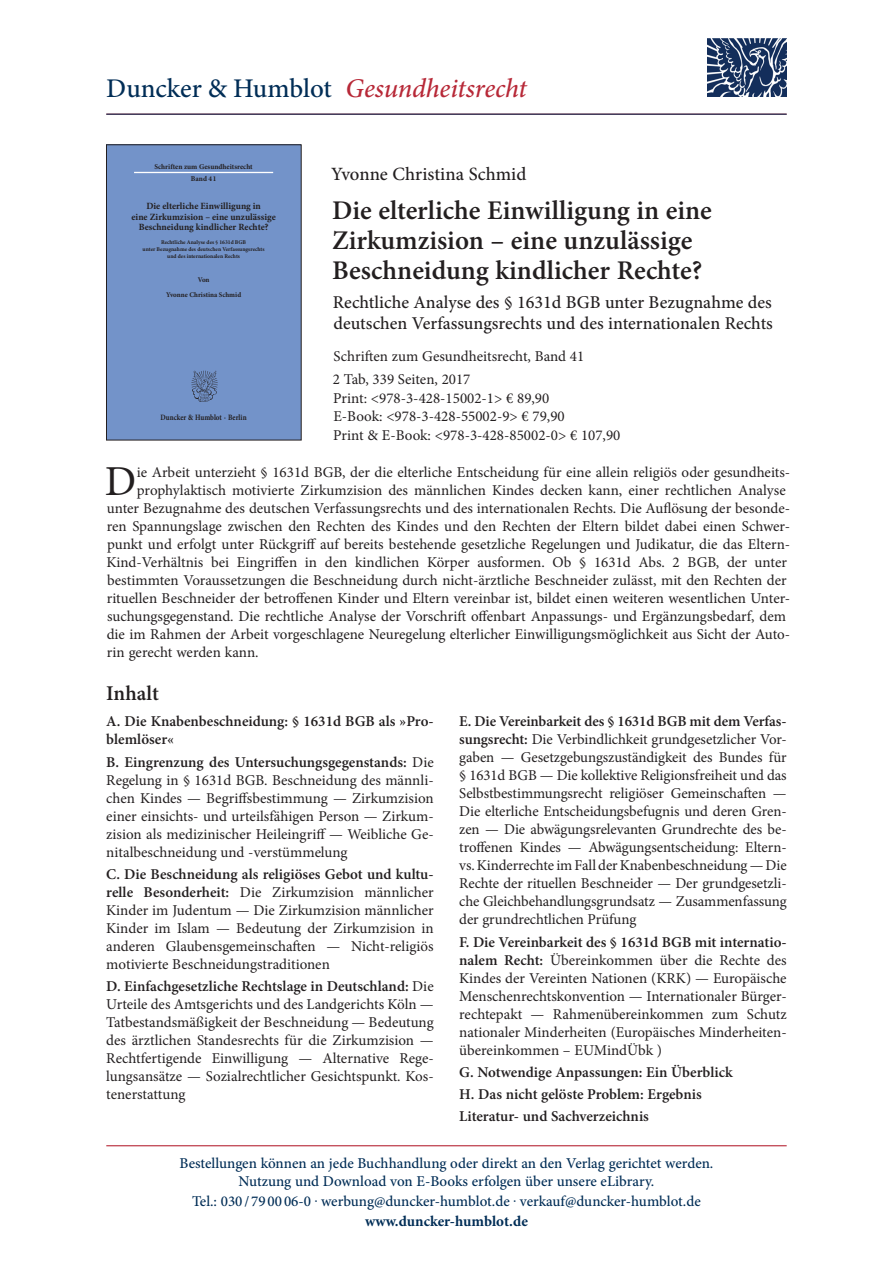
<style>
.page{position:relative;width:893px;height:1263px;background:#fff}
.page>*{position:absolute;margin:0;border:0;box-sizing:border-box;transform-origin:0 0}
.t1{font:42.75px "Minion Pro";color:#231f20}
.t2{font:600 27px/30px "Minion Pro";color:#231f20}
.t3{font:italic 500 27px "Minion Pro";letter-spacing:-.005em;color:#b72837}
.t4{font:600 21px "Minion Pro";color:#231f20}
.t5{font:500 18.75px "Minion Pro";color:#231f20}
.t6{font:500 18px/21px "Minion Pro";color:#231f20}
.t7{font:15px/18px "Minion Pro";color:#231f20;text-align:justify}
.t8{font:500 15px/18px "Minion Pro";color:#002d56;text-align:center}
.t9{font:600 15px/22.2px "Minion Pro";color:#231f20}
.t10{font:700 15px "Minion Pro";color:#002d56}
.t11{font:700 9.6px/10.8px "Minion Pro";color:#231f20;text-align:center}
.t12{font:700 8.1px "Minion Pro";letter-spacing:-.005em;color:#231f20;scale:.86 1}
.t13{font:700 7.35px/12px "Minion Pro";color:#231f20;text-align:center}
.t14{font:700 7.2px/14.5px "Minion Pro";color:#231f20;text-align:center}
.t15{font:700 5.7px/7.1px "Minion Pro";color:#231f20;text-align:center}
.s1{font-style:normal;color:#002d56}
.s2{font-weight:600}
</style>
<div class="page">
<hr style="left:106px;top:1145px;width:681px;height:1px;background:#b72837">
<div style="left:106px;top:145px;width:195px;height:295px;background:#7393c9"></div>
<hr style="left:134px;top:172px;width:139px;height:1px;background:#fff">
<img style="left:191px;top:370px;width:27px;height:32px">
<div style="left:106px;top:145px;width:195px;height:295px;border:1px solid #231f20"></div>
<img style="left:707px;top:38px;width:79px;height:59px">
<hr style="left:106px;top:114px;width:681px;height:1px;background:#002d56">
<h2 class="t3" style="left:106px;top:70px;width:422px"><span class="s1">Duncker &amp; Humblot</span> Gesundheitsrecht</h2>
<p class="t13" style="left:154px;top:160px;width:100px">Schriften zum Gesundheitsrecht<br>Band 41</p>
<p class="t11" style="left:131px;top:200px;width:146px">Die elterliche Einwilligung in<br>eine Zirkumzision – eine unzulässige<br>Beschneidung kindlicher Rechte?</p>
<p class="t15" style="left:143px;top:239px;width:124px">Rechtliche Analyse des § 1631d BGB<br>unter Bezugnahme des deutschen Verfassungsrechts und des internationalen Rechts</p>
<p class="t14" style="left:166px;top:272px;width:77px">Von<br>Yvonne Christina Schmid</p>
<p class="t12" style="left:161px;top:412px;width:102px">Duncker &amp; Humblot · Berlin</p>
<p class="t5" style="left:331px;top:162px;width:197px">Yvonne Christina Schmid</p>
<h2 class="t2" style="left:332px;top:195px;width:381px">Die elterliche Einwilligung in eine<br>Zirkumzision – eine unzulässige<br>Beschneidung kindlicher Rechte?</h2>
<p class="t6" style="left:333px;top:292px;width:441px">Rechtliche Analyse des § 1631d BGB unter Bezugnahme des deutschen Verfassungsrechts und des internationalen Rechts</p>
<p class="t7" style="left:333px;top:345px;width:253px;line-height:23px">Schriften zum Gesundheitsrecht, Band 41<br>2 Tab, 339 Seiten, 2017</p>
<p class="t7" style="left:333px;top:389px;width:289px;line-height:18.8px;text-align:left">Print: &lt;978-3-428-15002-1&gt; € 89,90<br>E-Book: &lt;978-3-428-55002-9&gt; € 79,90<br>Print &amp; E-Book: &lt;978-3-428-85002-0&gt; € 107,90</p>
<h1 class="t1" style="left:105px;top:452px;width:33px">D</h1>
<p class="t7" style="left:137px;top:463px;width:655px">ie Arbeit unterzieht § 1631d BGB, der die elterliche Entscheidung für eine allein religiös oder gesundheits-</p>
<p class="t7" style="left:137px;top:481px;width:650px">prophylaktisch motivierte Zirkumzision des männlichen Kindes decken kann, einer rechtlichen Analyse</p>
<p class="t7" style="left:107px;top:499px;width:685px">unter Bezugnahme des deutschen Verfassungsrechts und des internationalen Rechts. Die Auflösung der besonde-</p>
<p class="t7" style="left:107px;top:517px;width:685px">ren Spannungslage zwischen den Rechten des Kindes und den Rechten der Eltern bildet dabei einen Schwer-</p>
<p class="t7" style="left:107px;top:535px;width:685px">punkt und erfolgt unter Rückgriff auf bereits bestehende gesetzliche Regelungen und Judikatur, die das Eltern-</p>
<p class="t7" style="left:106px;top:553px;width:682px">Kind-Verhältnis bei Eingriffen in den kindlichen Körper ausformen. Ob § 1631d Abs. 2 BGB, der unter</p>
<p class="t7" style="left:107px;top:571px;width:681px">bestimmten Voraussetzungen die Beschneidung durch nicht-ärztliche Beschneider zulässt, mit den Rechten der</p>
<p class="t7" style="left:107px;top:589px;width:685px">rituellen Beschneider der betroffenen Kinder und Eltern vereinbar ist, bildet einen weiteren wesentlichen Unter-</p>
<p class="t7" style="left:107px;top:607px;width:680px">suchungsgegenstand. Die rechtliche Analyse der Vorschrift offenbart Anpassungs- und Ergänzungsbedarf, dem</p>
<p class="t7" style="left:107px;top:625px;width:685px">die im Rahmen der Arbeit vorgeschlagene Neuregelung elterlicher Einwilligungsmöglichkeit aus Sicht der Auto-</p>
<p class="t7" style="left:107px;top:643px;width:153px">rin gerecht werden kann.</p>
<h3 class="t4" style="left:106px;top:679px;width:54px">Inhalt</h3>
<p class="t9" style="left:106px;top:712px;width:329px;line-height:18px">A. Die Knabenbeschneidung: § 1631d BGB als »Pro&shy;blemlöser«</p>
<p class="t7" style="left:106px;top:753px;width:329px"><span class="s2">B. Eingrenzung des Untersuchungsgegenstands:</span> Die Regelung in § 1631d BGB. Beschneidung des männli&shy;chen Kindes — Begriffsbestimmung — Zirkumzision einer einsichts- und urteilsfähigen Person — Zirkum&shy;zision als medizinischer Heileingriff — Weibliche Ge&shy;nitalbeschneidung und -verstümmelung</p>
<p class="t7" style="left:106px;top:865px;width:329px"><span class="s2">C. Die Beschneidung als religiöses Gebot und kultu&shy;relle Besonderheit:</span> Die Zirkumzision männlicher Kinder im Judentum — Die Zirkumzision männlicher Kinder im Islam — Bedeutung der Zirkumzision in anderen Glaubensgemeinschaften — Nicht-religiös motivierte Beschneidungstraditionen</p>
<p class="t7" style="left:106px;top:977px;width:329px"><span class="s2">D. Einfachgesetzliche Rechtslage in Deutschland:</span> Die Urteile des Amtsgerichts und des Landgerichts Köln — Tatbestandsmäßigkeit der Beschneidung — Bedeutung des ärztlichen Standesrechts für die Zirkumzision — Rechtfertigende Einwilligung — Alternative Rege&shy;lungsansätze — Sozialrechtlicher Gesichtspunkt. Kos&shy;tenerstattung</p>
<p class="t7" style="left:459px;top:713px;width:329px"><span class="s2">E. Die Vereinbarkeit des § 1631d BGB mit dem Verfas&shy;sungsrecht:</span> Die Verbindlichkeit grundgesetzlicher Vor&shy;gaben — Gesetzgebungszuständigkeit des Bundes für § 1631d BGB — Die kollektive Religionsfreiheit und das Selbstbestimmungsrecht religiöser Gemeinschaften — Die elterliche Entscheidungsbefugnis und deren Gren&shy;zen — Die abwägungsrelevanten Grundrechte des be&shy;troffenen Kindes — Abwägungsentscheidung: Eltern&shy;vs. Kinderrechte im Fall der Knabenbeschneidung — Die Rechte der rituellen Beschneider — Der grundgesetzli&shy;che Gleichbehandlungsgrundsatz — Zusammenfassung der grundrechtlichen Prüfung</p>
<p class="t7" style="left:459px;top:933px;width:329px"><span class="s2">F. Die Vereinbarkeit des § 1631d BGB mit internatio&shy;nalem Recht:</span> Übereinkommen über die Rechte des Kindes der Vereinten Nationen (KRK) — Europäische Menschenrechtskonvention — Internationaler Bürger&shy;rechtepakt — Rahmenübereinkommen zum Schutz nationaler Minderheiten (Europäisches Minderheiten&shy;übereinkommen – EUMindÜbk )</p>
<p class="t9" style="left:459px;top:1061px;width:275px">G. Notwendige Anpassungen: Ein Überblick<br>H. Das nicht gelöste Problem: Ergebnis<br>Literatur- und Sachverzeichnis</p>
<p class="t8" style="left:179px;top:1154px;width:535px">Bestellungen können an jede Buchhandlung oder direkt an den Verlag gerichtet werden.<br>Nutzung und Download von E-Books erfolgen über unsere eLibrary.</p>
<p class="t8" style="left:192px;top:1192px;width:510px">Tel.: 030 / 79 00 06-0 . werbung@duncker-humblot.de . verkauf@duncker-humblot.de</p>
<p class="t10" style="left:365px;top:1210px;width:164px">www.duncker-humblot.de</p>
</div>
